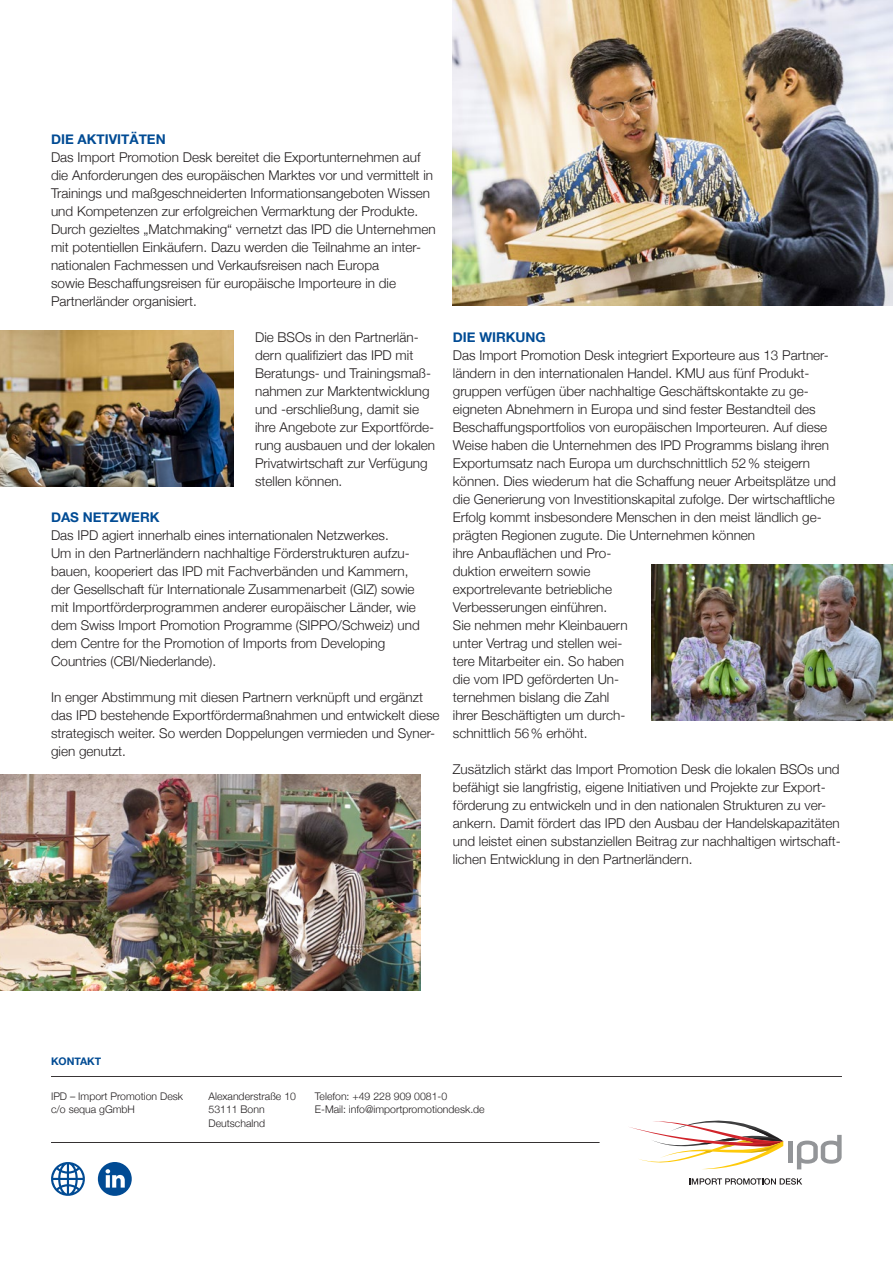
<style>
.page{position:relative;width:893px;height:1263px;background:#fff}
.page>*{position:absolute;margin:0;border:0;box-sizing:border-box;transform-origin:0 0}
.t1{font:300 13.5px/18px "Helvetica Neue";color:#231f20}
.t2{font:700 13.5px "Helvetica Neue";color:#014b94}
.t3{font:300 10.5px/13.5px "Helvetica Neue";color:#231f20}
.t4{font:700 10.5px "Helvetica Neue";color:#014b94}
</style>
<div class="page">
<hr style="left:51px;top:1076px;width:791px;height:1px;background:#231f20">
<hr style="left:51px;top:1142px;width:549px;height:1px;background:#231f20">
<svg style="left:51px;top:1162px;width:34px;height:34px"></svg>
<svg style="left:98px;top:1162px;width:34px;height:34px"></svg>
<svg style="left:797px;top:1135px;width:45px;height:34px"></svg>
<hr style="left:789px;top:1141px;width:4px;height:22px;background:#939598">
<svg style="left:629px;top:1120px;width:155px;height:49px"></svg>
<svg style="left:689px;top:1178px;width:113px;height:7px"></svg>
<img style="left:0;top:330px;width:234px;height:156px">
<img style="left:652px;top:564px;width:241px;height:156px">
<img style="left:453px;top:0;width:440px;height:306px">
<img style="left:0;top:774px;width:421px;height:216px">
<p class="t2" style="left:51px;top:131px;width:116px">DIE AKTIVITÄTEN</p>
<p class="t1" style="left:51px;top:148px;width:386px">Das Import Promotion Desk bereitet die Exportunternehmen auf die Anforderungen des europäischen Marktes vor und vermittelt in Trainings und maßgeschneiderten Informationsangeboten Wissen und Kompetenzen zur erfolgreichen Vermarktung der Produkte.<br>Durch gezieltes „Matchmaking“ vernetzt das IPD die Unternehmen mit potentiellen Einkäufern. Dazu werden die Teilnahme an inter&shy;nationalen Fachmessen und Verkaufsreisen nach Europa<br>sowie Beschaffungsreisen für europäische Importeure in die Partnerländer organisiert.</p>
<p class="t1" style="left:255px;top:328px;width:182px">Die BSOs in den Partnerlän&shy;dern qualifiziert das IPD mit<br>Beratungs- und Trainingsmaß&shy;nahmen zur Marktentwicklung und -erschließung, damit sie ihre Angebote zur Exportförde&shy;rung ausbauen und der lokalen<br>Privatwirtschaft zur Verfügung stellen können.</p>
<p class="t2" style="left:51px;top:509px;width:110px">DAS NETZWERK</p>
<p class="t1" style="left:51px;top:526px;width:370px">Das IPD agiert innerhalb eines internationalen Netzwerkes.<br>Um in den Partnerländern nachhaltige Förderstrukturen aufzu&shy;bauen, kooperiert das IPD mit Fachverbänden und Kammern, der Gesellschaft für Internationale Zusammenarbeit (GIZ) sowie mit Importförderprogrammen anderer europäischer Länder, wie dem Swiss Import Promotion Programme (SIPPO/Schweiz) und dem Centre for the Promotion of Imports from Developing Countries (CBI/Niederlande).</p>
<p class="t1" style="left:51px;top:688px;width:390px">In enger Abstimmung mit diesen Partnern verknüpft und ergänzt das IPD bestehende Exportfördermaßnahmen und entwickelt diese strategisch weiter. So werden Doppelungen vermieden und Syner&shy;gien genutzt.</p>
<p class="t2" style="left:453px;top:329px;width:94px">DIE WIRKUNG</p>
<p class="t1" style="left:453px;top:346px;width:385px">Das Import Promotion Desk integriert Exporteure aus 13 Partner&shy;ländern in den internationalen Handel. KMU aus fünf Produkt&shy;gruppen verfügen über nachhaltige Geschäftskontakte zu ge&shy;eigneten Abnehmern in Europa und sind fester Bestandteil des Beschaffungsportfolios von europäischen Importeuren. Auf diese Weise haben die Unternehmen des IPD Programms bislang ihren Exportumsatz nach Europa um durchschnittlich 52% steigern können. Dies wiederum hat die Schaffung neuer Arbeitsplätze und die Generierung von Investitionskapital zufolge. Der wirtschaftliche Erfolg kommt insbesondere Menschen in den meist ländlich ge&shy;prägten Regionen zugute. Die Unternehmen können<br>ihre Anbauflächen und Pro-<br>duktion erweitern sowie<br>exportrelevante betriebliche<br>Verbesserungen einführen.<br>Sie nehmen mehr Kleinbauern<br>unter Vertrag und stellen wei-<br>tere Mitarbeiter ein. So haben<br>die vom IPD geförderten Un-<br>ternehmen bislang die Zahl<br>ihrer Beschäftigten um durch-<br>schnittlich 56% erhöht.</p>
<p class="t1" style="left:453px;top:760px;width:389px">Zusätzlich stärkt das Import Promotion Desk die lokalen BSOs und befähigt sie langfristig, eigene Initiativen und Projekte zur Export&shy;förderung zu entwickeln und in den nationalen Strukturen zu ver&shy;ankern. Damit fördert das IPD den Ausbau der Handelskapazitäten und leistet einen substanziellen Beitrag zur nachhaltigen wirtschaft&shy;lichen Entwicklung in den Partnerländern.</p>
<p class="t4" style="left:51px;top:1055px;width:52px">KONTAKT</p>
<p class="t3" style="left:51px;top:1089px;width:134px">IPD – Import Promotion Desk c/o sequa gGmbH</p>
<p class="t3" style="left:208px;top:1089px;width:89px">Alexanderstraße 10<br>53111 Bonn<br>Deutschalnd</p>
<p class="t3" style="left:315px;top:1089px;width:171px">Telefon: +49 228 909 0081-0<br>E-Mail: info@importpromotiondesk.de</p>
</div>
